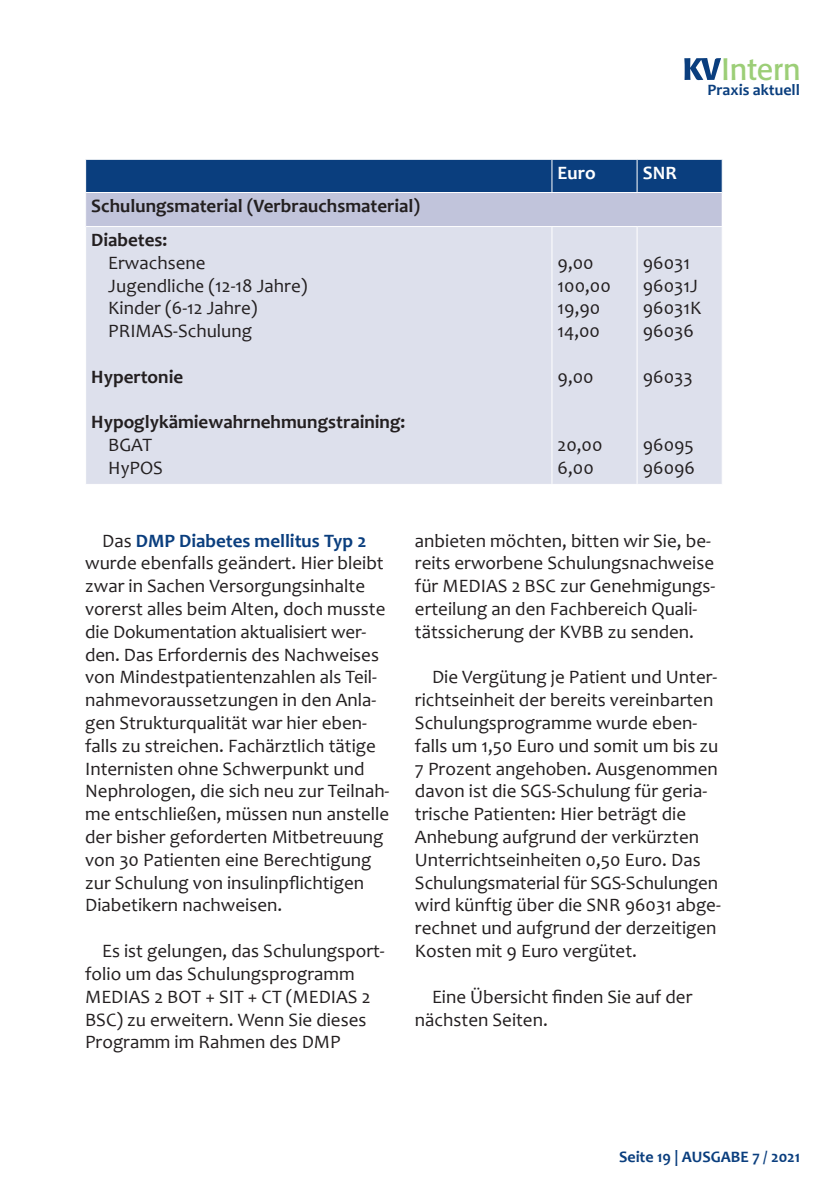
<style>
.page{position:relative;width:840px;height:1191px;background:#fff}
.page>*{position:absolute;margin:0;border:0;box-sizing:border-box;transform-origin:0 0}
.t1{font:30.8px "Formata";color:#9cce77}
.t2{font:19px/22.8px "Candara";color:#231f20}
.t3{font:700 19px/34px "Candara";color:#231f20}
.t4{font:700 19px "Candara";color:#fff}
.t5{font:700 16px "Candara";color:#0a3e7e}
.s1{font-weight:700;color:#0a3e7e}
</style>
<div class="page">
<svg style="left:684px;top:58px;width:36px;height:22px"></svg>
<div style="left:86px;top:160px;width:635px;height:32px;background:#0a3e7e"></div>
<div style="left:86px;top:192px;width:635px;height:34px;background:#c1c4db"></div>
<div style="left:86px;top:227px;width:635px;height:257px;background:#dde0ec"></div>
<hr style="left:551px;top:160px;width:1px;height:32px;background:#fff">
<hr style="left:636px;top:160px;width:1px;height:32px;background:#fff">
<hr style="left:85px;top:192px;width:466px;height:1px;background:#fff">
<hr style="left:551px;top:192px;width:85px;height:1px;background:#fff">
<hr style="left:636px;top:192px;width:86px;height:1px;background:#fff">
<hr style="left:551px;top:227px;width:1px;height:257px;background:#fff">
<hr style="left:636px;top:227px;width:1px;height:257px;background:#fff">
<h1 class="t1" style="left:721px;top:50px;width:81px">Intern</h1>
<p class="t3" style="left:91px;top:188px;width:330px">Schulungsmaterial (Verbrauchsmaterial)<br>Diabetes:</p>
<p class="t2" style="left:108px;top:251px;width:200px">Erwachsene<br>Jugendliche (12-18 Jahre)<br>Kinder (6-12 Jahre)<br>PRIMAS-Schulung</p>
<p class="t3" style="left:91px;top:359px;width:93px">Hypertonie</p>
<p class="t3" style="left:91px;top:405px;width:315px">Hypoglykämiewahrnehmungstraining:</p>
<p class="t2" style="left:108px;top:433px;width:56px">BGAT<br>HyPOS</p>
<p class="t4" style="left:557px;top:161px;width:40px">Euro</p>
<p class="t4" style="left:642px;top:161px;width:35px">SNR</p>
<p class="t5" style="left:707px;top:80px;width:94px">Praxis aktuell</p>
<p class="t2" style="left:557px;top:251px;width:55px">9,00<br>100,00<br>19,90<br>14,00</p>
<p class="t2" style="left:557px;top:365px;width:38px">9,00</p>
<p class="t2" style="left:557px;top:433px;width:46px">20,00<br>6,00</p>
<p class="t2" style="left:642px;top:251px;width:60px">96031<br>96031J<br>96031K<br>96036</p>
<p class="t2" style="left:642px;top:365px;width:51px">96033</p>
<p class="t2" style="left:642px;top:433px;width:54px">96095<br>96096</p>
<p class="t2" style="left:85px;top:529px;width:305px;text-indent:17px">Das <span class="s1">DMP Diabetes mellitus Typ 2 </span>wurde ebenfalls geändert. Hier bleibt zwar in Sachen Versorgungsinhalte vorerst alles beim Alten, doch musste die Dokumentation aktualisiert wer&shy;den. Das Erfordernis des Nachweises von Mindestpatientenzahlen als Teil&shy;nahmevoraussetzungen in den Anla&shy;gen Strukturqualität war hier eben&shy;falls zu streichen. Fachärztlich tätige Internisten ohne Schwerpunkt und Nephrologen, die sich neu zur Teilnah&shy;me entschließen, müssen nun anstelle der bisher geforderten Mitbetreuung von 30 Patienten eine Berechtigung zur Schulung von insulinpflichtigen Diabetikern nachweisen.</p>
<p class="t2" style="left:85px;top:939px;width:301px;text-indent:17px">Es ist gelungen, das Schulungsport&shy;folio um das Schulungsprogramm<br>MEDIAS 2 BOT + SIT + CT (MEDIAS 2<br>BSC) zu erweitern. Wenn Sie dieses<br>Programm im Rahmen des DMP</p>
<p class="t2" style="left:415px;top:529px;width:301px">anbieten möchten, bitten wir Sie, be&shy;reits erworbene Schulungsnachweise für MEDIAS 2 BSC zur Genehmigungs&shy;erteilung an den Fachbereich Quali&shy;tätssicherung der KVBB zu senden.</p>
<p class="t2" style="left:415px;top:665px;width:307px;text-indent:17px">Die Vergütung je Patient und Unter&shy;richtseinheit der bereits vereinbarten Schulungsprogramme wurde eben&shy;falls um 1,50 Euro und somit um bis zu 7 Prozent angehoben. Ausgenommen davon ist die SGS-Schulung für geria&shy;trische Patienten: Hier beträgt die Anhebung aufgrund der verkürzten Unterrichtseinheiten 0,50 Euro. Das Schulungsmaterial für SGS-Schulungen wird künftig über die SNR 96031 abge&shy;rechnet und aufgrund der derzeitigen Kosten mit 9 Euro vergütet.</p>
<p class="t2" style="left:415px;top:985px;width:279px;text-indent:17px">Eine Übersicht finden Sie auf der nächsten Seiten.</p>
<p class="t5" style="left:618px;top:1147px;width:182px">Seite 19 | AUSGABE 7 / 2021</p>
</div>
